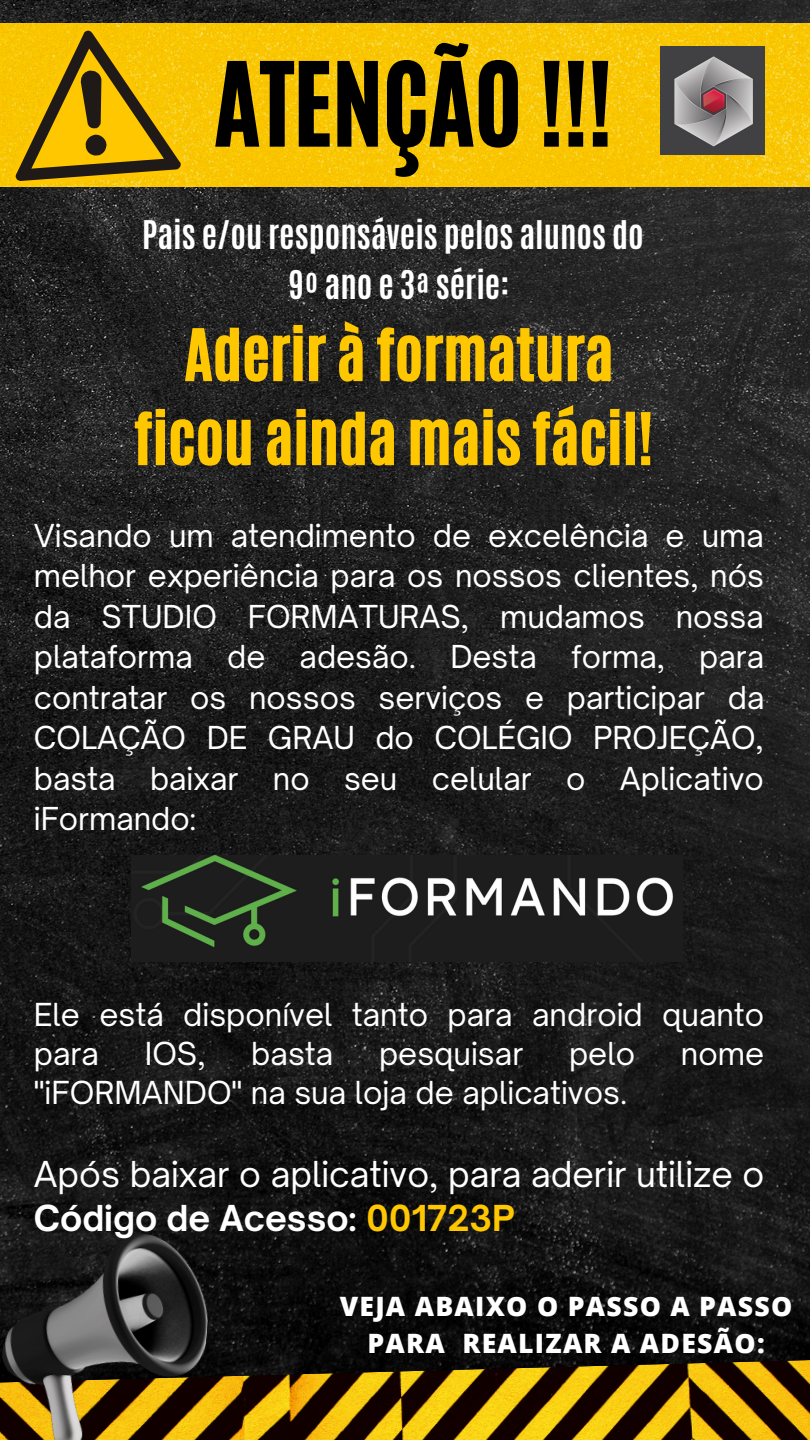
<style>
.page{position:relative;width:810px;height:1440px;background:#fff}
.page>*{position:absolute;margin:0;border:0;box-sizing:border-box;transform-origin:0 0}
.t1{font:97px "CA Generated";color:#000}
.t2{font:60px "CA Generated";color:#ffc700}
.t3{font:34.2px/44.2px "Open Sauce One";color:#fff}
.t4{font:700 33px "Antonio";color:#fff}
.t5{font:30.4px/39px "Open Sauce One";color:#fff}
.t6{font:30.3px/40.5px "Open Sauce One";color:#fff;text-align:justify}
.t7{font:800 26.7px "Open Sans";letter-spacing:.045em;color:#fff}
.s1{font-weight:700}
.s2{font-weight:700;color:#ffc700}
</style>
<div class="page">
<img style="left:0;top:0;width:810px;height:1359px">
<img style="left:214px;top:1359px;width:596px;height:81px">
<img style="left:0;top:23px;width:810px;height:164px">
<svg style="left:0;top:19px;width:186px;height:167px;background:#c89f07"></svg>
<img style="left:0;top:1223px;width:214px;height:217px">
<img style="left:132px;top:856px;width:551px;height:106px">
<img style="left:660px;top:47px;width:104px;height:108px">
<p class="t1" style="left:214px;top:35px;width:400px">ATENÇÃO !!!</p>
<p class="t4" style="left:142px;top:211px;width:503px">Pais e/ou responsáveis pelos alunos do</p>
<p class="t4" style="left:289px;top:261px;width:222px">9º ano e 3ª série:</p>
<p class="t2" style="left:184px;top:312px;width:431px">Aderir à formatura</p>
<p class="t2" style="left:134px;top:396px;width:521px">ficou ainda mais fácil!</p>
<p class="t6" style="left:34px;top:515px;width:732px">Visando um atendimento de excelência e uma melhor experiência para os nossos clientes, nós da STUDIO FORMATURAS, mudamos nossa plataforma de adesão. Desta forma, para contratar os nossos serviços e participar da COLAÇÃO DE GRAU do COLÉGIO PROJEÇÃO, basta baixar no seu celular o Aplicativo iFormando:</p>
<p class="t5" style="left:34px;top:995px;width:732px">Ele está disponível tanto para android quanto para</p>
<p class="t5" style="left:145px;top:1034px;width:62px">IOS,</p>
<p class="t5" style="left:251px;top:1034px;width:84px">basta</p>
<p class="t5" style="left:379px;top:1034px;width:146px">pesquisar</p>
<p class="t5" style="left:569px;top:1034px;width:68px">pelo</p>
<p class="t5" style="left:681px;top:1034px;width:85px">nome</p>
<p class="t5" style="left:34px;top:1073px;width:595px">"iFORMANDO" na sua loja de aplicativos.</p>
<p class="t3" style="left:34px;top:1152px;width:732px">Após baixar o aplicativo, para aderir utilize o<br><span class="s1">Código de Acesso:</span> <span class="s2">001723P</span></p>
<p class="t7" style="left:340px;top:1287px;width:454px">VEJA ABAIXO O PASSO A PASSO</p>
<p class="t7" style="left:367px;top:1324px;width:399px">PARA REALIZAR A ADESÃO:</p>
</div>
